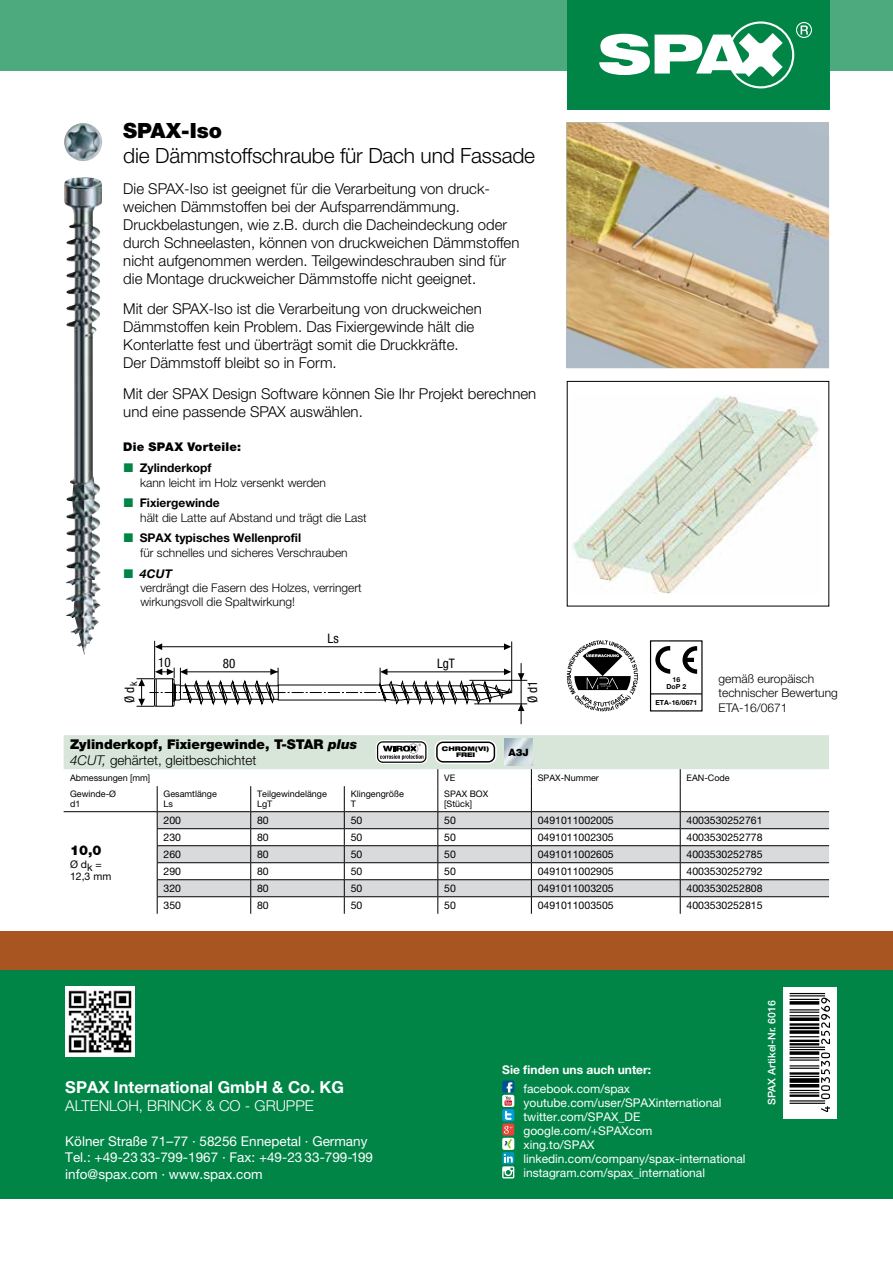
<style>
.page{position:relative;width:893px;height:1263px;background:#fff}
.page>*{position:absolute;margin:0;border:0;box-sizing:border-box;transform-origin:0 0}
.t1{font:300 21px "Helvetica Neue LT Pro";letter-spacing:-.01em;color:#000}
.t2{font:900 21px "Helvetica Neue LT Pro";color:#000}
.t3{font:700 16.5px "Helvetica Neue LT Pro";color:#fff}
.t4{font:300 15px/18px "Helvetica Neue LT Pro";color:#000}
.t5{font:300 15px "Helvetica Neue LT Pro";color:#fff}
.t6{font:13.5px/16.2px "Helvetica Neue LT Pro";color:#fff}
.t7{font:900 13.5px/16.2px "Helvetica Neue LT Pro";color:#000}
.t8{font:condensed 13.05px "Helvetica Neue LT Pro";color:#000}
.t9{font:300 12px/14.4px "Helvetica Neue LT Pro";color:#000}
.t10{font:12px/14.1px "Helvetica Neue LT Pro";color:#fff}
.t11{font:700 12px "Helvetica Neue LT Pro";color:#000}
.t12{font:700 12px "Helvetica Neue LT Pro";color:#fff}
.t13{font:900 12px "Helvetica Neue LT Pro";letter-spacing:.02em;color:#000}
.t14{font:italic 700 12px "Helvetica Neue LT Pro";color:#000}
.t15{font:10.5px/12.6px "Helvetica Neue LT Pro";color:#000}
.t16{font:500 10.5px "Helvetica Neue LT Pro";color:#fff}
.t17{font:900 10.2px "Helvetica Neue LT Pro";color:#000}
.t18{font:condensed 10.05px "Helvetica Neue LT Pro";color:#000}
.t19{font:9px/10.8px "Helvetica Neue LT Pro";color:#000}
.t20{font:700 6.9px "Helvetica Neue LT Pro";color:#000}
.t21{font:900 expanded 6.3px/6.3px "Helvetica Neue LT Pro";color:#000;text-align:center}
.s1{font-style:italic}
.s2{font-weight:300;font-style:italic}
.s3{font-weight:300}
</style>
<div class="page">
<div style="left:0;top:0;width:893px;height:70px;background:#4da97e"></div>
<img style="left:64px;top:178px;width:38px;height:477px">
<img style="left:64px;top:123px;width:38px;height:38px;border-radius:19px">
<div style="left:0;top:969px;width:893px;height:230px;background:#008547"></div>
<div style="left:783px;top:986px;width:53px;height:132px;background:#fff"></div>
<img style="left:65px;top:986px;width:70px;height:70px">
<div style="left:0;top:931px;width:893px;height:38px;background:#a85521"></div>
<svg style="left:790px;top:993px;width:40px;height:119px"></svg>
<div style="left:567px;top:0;width:262px;height:110px;background:#008547"></div>
<svg style="left:599px;top:21px;width:213px;height:67px"></svg>
<svg style="left:64px;top:735px;width:765px;height:179px"></svg>
<svg style="left:567px;top:640px;width:71px;height:71px"></svg>
<svg style="left:655px;top:646px;width:15px;height:28px"></svg>
<svg style="left:682px;top:646px;width:15px;height:28px"></svg>
<div style="left:650px;top:640px;width:52px;height:71px;border:1px solid #000"></div>
<hr style="left:651px;top:693px;width:51px;height:1px;background:#000">
<hr style="left:521px;top:663px;width:1px;height:61px;background:#000">
<svg style="left:155px;top:643px;width:7px;height:7px"></svg>
<svg style="left:504px;top:643px;width:7px;height:7px"></svg>
<hr style="left:474px;top:704px;width:53px;height:1px;background:#000">
<hr style="left:469px;top:680px;width:58px;height:1px;background:#000">
<hr style="left:511px;top:641px;width:1px;height:51px;background:#000">
<hr style="left:156px;top:646px;width:351px;height:1px;background:#000">
<hr style="left:154px;top:641px;width:1px;height:37px;background:#000">
<svg style="left:137px;top:668px;width:387px;height:57px"></svg>
<img style="left:567px;top:123px;width:262px;height:245px">
<img style="left:573px;top:395px;width:246px;height:198px">
<div style="left:502px;top:1109px;width:12px;height:12px;background:#009ee0;border-radius:2px"></div>
<svg style="left:505px;top:1111px;width:7px;height:9px"></svg>
<svg style="left:502px;top:1080px;width:12px;height:12px"></svg>
<svg style="left:502px;top:1152px;width:12px;height:12px"></svg>
<svg style="left:502px;top:1154px;width:12px;height:24px"></svg>
<svg style="left:502px;top:1138px;width:12px;height:12px"></svg>
<svg style="left:502px;top:1095px;width:12px;height:12px"></svg>
<svg style="left:504px;top:1100px;width:8px;height:5px"></svg>
<svg style="left:505px;top:1082px;width:7px;height:22px"></svg>
<div style="left:502px;top:1123px;width:12px;height:12px;background:#e64439;border-radius:2px"></div>
<svg style="left:502px;top:1126px;width:13px;height:22px"></svg>
<h1 class="t2" style="left:123px;top:118px;width:100px">SPAX-Iso</h1>
<h1 class="t1" style="left:123px;top:143px;width:413px">die Dämmstoffschraube für Dach und Fassade</h1>
<p class="t4" style="left:123px;top:179px;width:398px">Die SPAX-Iso ist geeignet für die Verarbeitung von druck&shy;weichen Dämmstoffen bei der Aufsparrendämmung.<br>Druckbelastungen, wie z.B. durch die Dacheindeckung oder durch Schneelasten, können von druckweichen Dämmstoffen nicht aufgenommen werden. Teilgewindeschrauben sind für die Montage druckweicher Dämmstoffe nicht geeignet.</p>
<p class="t4" style="left:123px;top:300px;width:360px">Mit der SPAX-Iso ist die Verarbeitung von druckweichen Dämmstoffen kein Problem. Das Fixiergewinde hält die Konterlatte fest und überträgt somit die Druckkräfte.<br>Der Dämmstoff bleibt so in Form.</p>
<p class="t4" style="left:123px;top:384px;width:414px">Mit der SPAX Design Software können Sie Ihr Projekt berechnen und eine passende SPAX auswählen.</p>
<p class="t13" style="left:123px;top:440px;width:119px">Die SPAX Vorteile:</p>
<p class="t11" style="left:140px;top:460px;width:73px">Zylinderkopf</p>
<p class="t9" style="left:140px;top:475px;width:187px">kann leicht im Holz versenkt werden</p>
<p class="t11" style="left:140px;top:496px;width:81px">Fixiergewinde</p>
<p class="t9" style="left:140px;top:510px;width:228px">hält die Latte auf Abstand und trägt die Last</p>
<p class="t11" style="left:140px;top:531px;width:163px">SPAX typisches Wellenprofil</p>
<p class="t9" style="left:140px;top:545px;width:209px">für schnelles und sicheres Verschrauben</p>
<p class="t14" style="left:140px;top:566px;width:34px">4CUT</p>
<p class="t9" style="left:140px;top:580px;width:223px">verdrängt die Fasern des Holzes, verringert wirkungsvoll die Spaltwirkung!</p>
<p class="t8" style="left:327px;top:631px;width:13px">Ls</p>
<p class="t8" style="left:158px;top:655px;width:14px">10</p>
<p class="t8" style="left:223px;top:656px;width:14px">80</p>
<p class="t8" style="left:437px;top:656px;width:19px">LgT</p>
<p class="t18" style="left:128px;top:686px;width:6px;rotate:-90deg">k</p>
<p class="t8" style="left:122px;top:703px;width:18px;rotate:-90deg">Ø d</p>
<p class="t8" style="left:525px;top:703px;width:24px;rotate:-90deg">Ø d1</p>
<p class="t20" style="left:672px;top:675px;width:9px">16</p>
<p class="t20" style="left:666px;top:682px;width:21px">DoP 2</p>
<p class="t20" style="left:655px;top:698px;width:43px">ETA-16/0671</p>
<p class="t9" style="left:719px;top:671px;width:121px">gemäß europäisch technischer Bewertung<br>ETA-16/0671</p>
<p class="t7" style="left:70px;top:736px;width:289px">Zylinderkopf, Fixiergewinde, T-STAR <span class="s1">plus<br></span><span class="s2">4CUT,</span> <span class="s3">gehärtet, gleitbeschichtet</span></p>
<p class="t19" style="left:70px;top:772px;width:82px">Abmessungen [mm]</p>
<p class="t19" style="left:444px;top:772px;width:12px">VE</p>
<p class="t19" style="left:538px;top:772px;width:63px">SPAX-Nummer</p>
<p class="t19" style="left:687px;top:772px;width:45px">EAN-Code</p>
<p class="t19" style="left:70px;top:788px;width:47px">Gewinde-Ø d1</p>
<p class="t19" style="left:164px;top:788px;width:55px">Gesamtlänge<br>Ls</p>
<p class="t19" style="left:257px;top:788px;width:71px">Teilgewindelänge<br>LgT</p>
<p class="t19" style="left:351px;top:788px;width:55px">Klingengröße<br>T</p>
<p class="t19" style="left:444px;top:788px;width:46px">SPAX BOX [Stück]</p>
<p class="t7" style="left:70px;top:842px;width:33px">10,0</p>
<p class="t15" style="left:70px;top:857px;width:43px">Ø dk =<br>12,3 mm</p>
<p class="t21" style="left:442px;top:745px;width:49px">CHROM(VI)<br>FREI</p>
<p class="t17" style="left:508px;top:746px;width:22px">A3J</p>
<p class="t15" style="left:164px;top:814px;width:19px">200</p>
<p class="t15" style="left:257px;top:814px;width:13px">80</p>
<p class="t15" style="left:351px;top:814px;width:13px">50</p>
<p class="t15" style="left:444px;top:814px;width:13px">50</p>
<p class="t15" style="left:538px;top:814px;width:77px">0491011002005</p>
<p class="t15" style="left:687px;top:814px;width:77px">4003530252761</p>
<p class="t15" style="left:164px;top:831px;width:19px">230</p>
<p class="t15" style="left:257px;top:831px;width:13px">80</p>
<p class="t15" style="left:351px;top:831px;width:13px">50</p>
<p class="t15" style="left:444px;top:831px;width:13px">50</p>
<p class="t15" style="left:538px;top:831px;width:77px">0491011002305</p>
<p class="t15" style="left:687px;top:831px;width:77px">4003530252778</p>
<p class="t15" style="left:164px;top:848px;width:19px">260</p>
<p class="t15" style="left:257px;top:848px;width:13px">80</p>
<p class="t15" style="left:351px;top:848px;width:13px">50</p>
<p class="t15" style="left:444px;top:848px;width:13px">50</p>
<p class="t15" style="left:538px;top:848px;width:77px">0491011002605</p>
<p class="t15" style="left:687px;top:848px;width:77px">4003530252785</p>
<p class="t15" style="left:164px;top:865px;width:19px">290</p>
<p class="t15" style="left:257px;top:865px;width:13px">80</p>
<p class="t15" style="left:351px;top:865px;width:13px">50</p>
<p class="t15" style="left:444px;top:865px;width:13px">50</p>
<p class="t15" style="left:538px;top:865px;width:77px">0491011002905</p>
<p class="t15" style="left:687px;top:865px;width:77px">4003530252792</p>
<p class="t15" style="left:164px;top:882px;width:19px">320</p>
<p class="t15" style="left:257px;top:882px;width:13px">80</p>
<p class="t15" style="left:351px;top:882px;width:13px">50</p>
<p class="t15" style="left:444px;top:882px;width:13px">50</p>
<p class="t15" style="left:538px;top:882px;width:77px">0491011003205</p>
<p class="t15" style="left:687px;top:882px;width:77px">4003530252808</p>
<p class="t15" style="left:164px;top:899px;width:19px">350</p>
<p class="t15" style="left:257px;top:899px;width:13px">80</p>
<p class="t15" style="left:351px;top:899px;width:13px">50</p>
<p class="t15" style="left:444px;top:899px;width:13px">50</p>
<p class="t15" style="left:538px;top:899px;width:77px">0491011003505</p>
<p class="t15" style="left:687px;top:899px;width:77px">4003530252815</p>
<p class="t3" style="left:65px;top:1077px;width:280px">SPAX International GmbH &amp; Co. KG</p>
<p class="t5" style="left:65px;top:1097px;width:250px">ALTENLOH, BRINCK &amp; CO - GRUPPE</p>
<p class="t6" style="left:65px;top:1133px;width:309px">Kölner Straße 71–77 · 58256 Ennepetal · Germany<br>Tel.: +49-23 33-799-1967 · Fax: +49-23 33-799-199 info@spax.com · www.spax.com</p>
<p class="t12" style="left:502px;top:1062px;width:150px">Sie finden uns auch unter:</p>
<p class="t10" style="left:523px;top:1081px;width:223px">facebook.com/spax youtube.com/user/SPAXinternational twitter.com/SPAX_DE google.com/+SPAXcom<br>xing.to/SPAX linkedin.com/company/spax-international instagram.com/spax_international</p>
<p class="t16" style="left:765px;top:1104px;width:106px;rotate:-90deg">SPAX Artikel-Nr. 6016</p>
</div>
